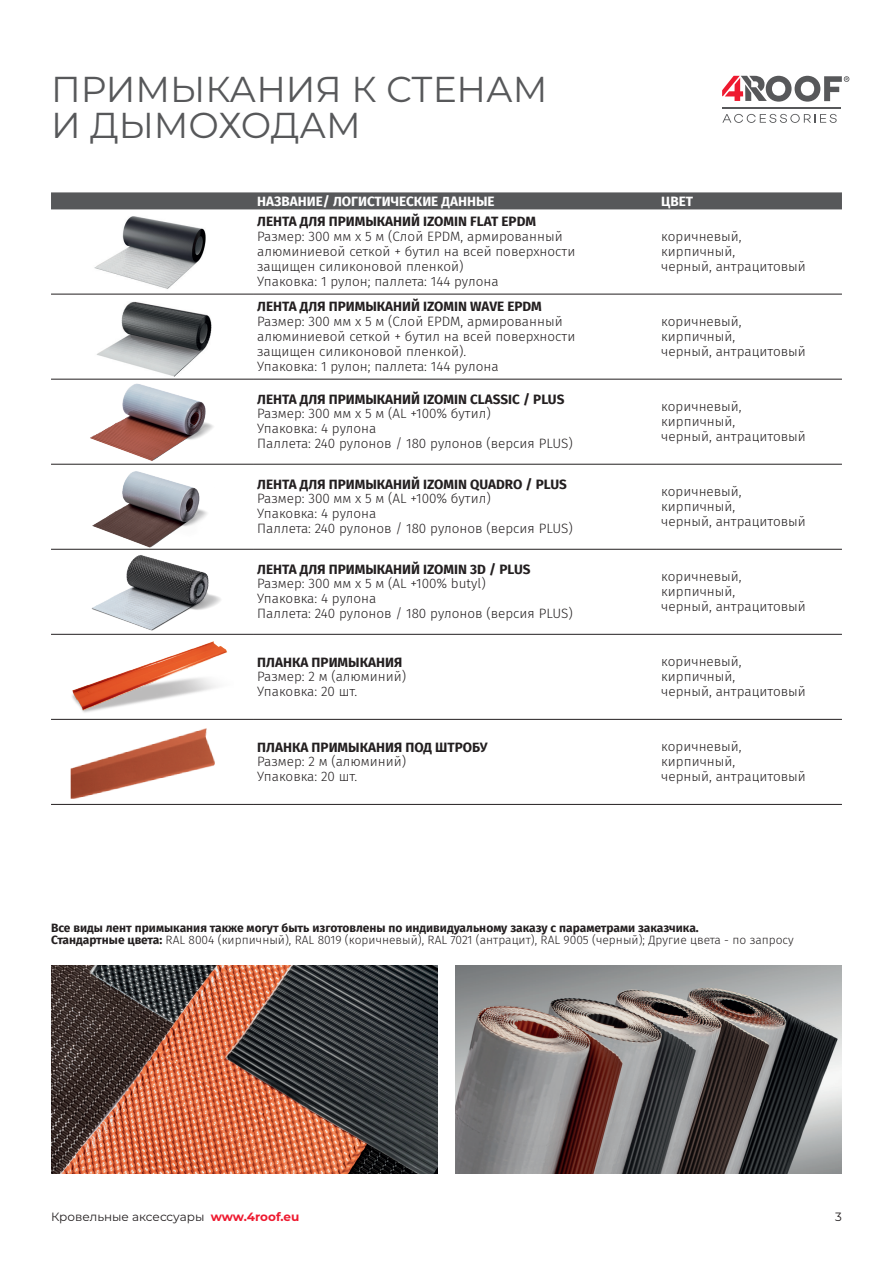
<style>
.page{position:relative;width:893px;height:1263px;background:#fff}
.page>*{position:absolute;margin:0;border:0;box-sizing:border-box;transform-origin:0 0}
.t1{font:36px/36px "Montserrat";color:#57585a}
.t2{font:300 13.5px/15px "Fira Sans";color:#231f20}
.t3{font:700 13.5px "Fira Sans";color:#231f20}
.t4{font:700 13.5px "Fira Sans";color:#fff}
.t5{font:700 12px/12px "Fira Sans";color:#231f20}
.t6{font:12px "Montserrat";color:#231f20}
.s1{font-weight:300}
.s2{font-weight:700;color:#ee1a30}
</style>
<div class="page">
<svg style="left:722px;top:114px;width:115px;height:9px"></svg>
<hr style="left:723px;top:107px;width:118px;height:1px;background:#57585a">
<svg style="left:722px;top:76px;width:127px;height:26px"></svg>
<div style="left:51px;top:192px;width:791px;height:17px;background:#57585a"></div>
<hr style="left:51px;top:294px;width:202px;height:1px;background:#231f20">
<hr style="left:253px;top:294px;width:404px;height:1px;background:#231f20">
<hr style="left:657px;top:294px;width:185px;height:1px;background:#231f20">
<hr style="left:51px;top:464px;width:202px;height:1px;background:#231f20">
<hr style="left:253px;top:464px;width:404px;height:1px;background:#231f20">
<hr style="left:657px;top:464px;width:185px;height:1px;background:#231f20">
<hr style="left:51px;top:549px;width:202px;height:1px;background:#231f20">
<hr style="left:253px;top:549px;width:404px;height:1px;background:#231f20">
<hr style="left:657px;top:549px;width:185px;height:1px;background:#231f20">
<hr style="left:51px;top:634px;width:202px;height:1px;background:#231f20">
<hr style="left:253px;top:634px;width:404px;height:1px;background:#231f20">
<hr style="left:657px;top:634px;width:185px;height:1px;background:#231f20">
<hr style="left:51px;top:719px;width:202px;height:1px;background:#231f20">
<hr style="left:253px;top:719px;width:404px;height:1px;background:#231f20">
<hr style="left:657px;top:719px;width:185px;height:1px;background:#231f20">
<hr style="left:51px;top:804px;width:202px;height:1px;background:#231f20">
<hr style="left:253px;top:804px;width:404px;height:1px;background:#231f20">
<hr style="left:657px;top:804px;width:185px;height:1px;background:#231f20">
<hr style="left:51px;top:379px;width:202px;height:1px;background:#231f20">
<hr style="left:253px;top:379px;width:404px;height:1px;background:#231f20">
<hr style="left:657px;top:379px;width:185px;height:1px;background:#231f20">
<img style="left:94px;top:216px;width:112px;height:73px">
<img style="left:96px;top:301px;width:116px;height:76px">
<img style="left:90px;top:383px;width:123px;height:78px">
<img style="left:92px;top:471px;width:115px;height:77px">
<img style="left:91px;top:555px;width:130px;height:76px">
<img style="left:72px;top:641px;width:155px;height:72px">
<img style="left:71px;top:728px;width:144px;height:71px">
<img style="left:51px;top:965px;width:387px;height:208px">
<img style="left:455px;top:965px;width:387px;height:208px">
<h1 class="t1" style="left:51px;top:70px;width:498px">ПРИМЫКАНИЯ К СТЕНАМ<br>И ДЫМОХОДАМ</h1>
<p class="t4" style="left:257px;top:190px;width:239px">НАЗВАНИЕ/ ЛОГИСТИЧЕСКИЕ ДАННЫЕ</p>
<p class="t4" style="left:661px;top:190px;width:33px">ЦВЕТ</p>
<p class="t3" style="left:257px;top:210px;width:280px">ЛЕНТА ДЛЯ ПРИМЫКАНИЙ IZOMIN FLAT EPDM</p>
<p class="t2" style="left:257px;top:228px;width:320px">Размер: 300 мм x 5 м (Слой EPDM, армированный алюминиевой сеткой + бутил на всей поверхности защищен силиконовой пленкой)<br>Упаковка: 1 рулон; паллета: 144 рулона</p>
<p class="t2" style="left:661px;top:228px;width:146px">коричневый, кирпичный,<br>черный, антрацитовый</p>
<p class="t3" style="left:257px;top:295px;width:286px">ЛЕНТА ДЛЯ ПРИМЫКАНИЙ IZOMIN WAVE EPDM</p>
<p class="t2" style="left:257px;top:313px;width:320px">Размер: 300 мм x 5 м (Слой EPDM, армированный алюминиевой сеткой + бутил на всей поверхности защищен силиконовой пленкой).<br>Упаковка: 1 рулон; паллета: 144 рулона</p>
<p class="t2" style="left:661px;top:313px;width:146px">коричневый, кирпичный,<br>черный, антрацитовый</p>
<p class="t3" style="left:257px;top:388px;width:309px">ЛЕНТА ДЛЯ ПРИМЫКАНИЙ IZOMIN CLASSIC / PLUS</p>
<p class="t2" style="left:257px;top:406px;width:317px">Размер: 300 мм x 5 м (AL +100% бутил)<br>Упаковка: 4 рулона<br>Паллета: 240 рулонов / 180 рулонов (версия PLUS)</p>
<p class="t2" style="left:661px;top:398px;width:146px">коричневый, кирпичный,<br>черный, антрацитовый</p>
<p class="t3" style="left:257px;top:473px;width:311px">ЛЕНТА ДЛЯ ПРИМЫКАНИЙ IZOМIN QUADRO / PLUS</p>
<p class="t2" style="left:257px;top:491px;width:317px">Размер: 300 мм x 5 м (AL +100% бутил)<br>Упаковка: 4 рулона<br>Паллета: 240 рулонов / 180 рулонов (версия PLUS)</p>
<p class="t2" style="left:661px;top:483px;width:146px">коричневый, кирпичный,<br>черный, антрацитовый</p>
<p class="t3" style="left:257px;top:558px;width:275px">ЛЕНТА ДЛЯ ПРИМЫКАНИЙ IZOМIN 3D / PLUS</p>
<p class="t2" style="left:257px;top:576px;width:317px">Размер: 300 мм x 5 м (AL +100% butyl)<br>Упаковка: 4 рулона<br>Паллета: 240 рулонов / 180 рулонов (версия PLUS)</p>
<p class="t2" style="left:661px;top:569px;width:146px">коричневый, кирпичный,<br>черный, антрацитовый</p>
<p class="t3" style="left:257px;top:650px;width:146px">ПЛАНКА ПРИМЫКАНИЯ</p>
<p class="t2" style="left:257px;top:669px;width:150px">Размер: 2 м (алюминий)<br>Упаковка: 20 шт.</p>
<p class="t2" style="left:661px;top:654px;width:146px">коричневый, кирпичный,<br>черный, антрацитовый</p>
<p class="t3" style="left:257px;top:736px;width:232px">ПЛАНКА ПРИМЫКАНИЯ ПОД ШТРОБУ</p>
<p class="t2" style="left:257px;top:754px;width:150px">Размер: 2 м (алюминий)<br>Упаковка: 20 шт.</p>
<p class="t2" style="left:661px;top:739px;width:146px">коричневый, кирпичный,<br>черный, антрацитовый</p>
<p class="t5" style="left:51px;top:921px;width:744px">Все виды лент примыкания также могут быть изготовлены по индивидуальному заказу с параметрами заказчика.<br>Стандартные цвета: <span class="s1">RAL 8004 (кирпичный), RAL 8019 (коричневый), RAL 7021 (антрацит), RAL 9005 (черный); Другие цвета - по запросу</span></p>
<p class="t6" style="left:51px;top:1209px;width:250px">Кровельные аксесcуары <span class="s2">www.4roof.eu</span></p>
<p class="t6" style="left:835px;top:1209px;width:8px">3</p>
</div>
